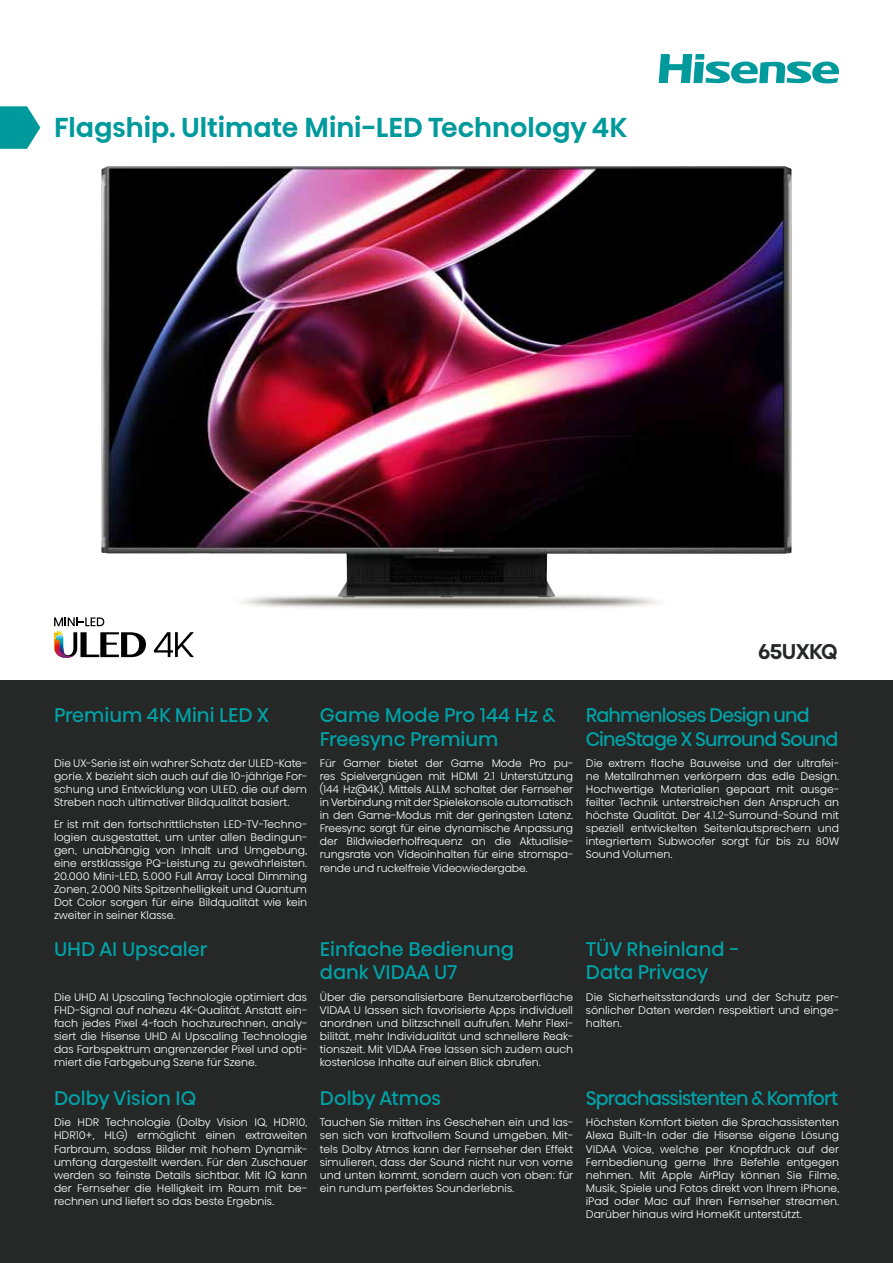
<style>
.page{position:relative;width:893px;height:1263px;background:#fff}
.page>*{position:absolute;margin:0;border:0;box-sizing:border-box;transform-origin:0 0}
.t1{font:500 27px "Hisense Alfabet";color:#009a9d}
.t2{font:500 21px "Hisense Alfabet";letter-spacing:-.02em;color:#262727}
.t3{font:19.5px/23.4px "Hisense Alfabet";color:#00a3a7}
.t4{font:19.5px/23.4px "Hisense Alfabet";letter-spacing:-.04em;color:#00a3a7}
.t5{font:300 10.8px/13px "Hisense Alfabet";color:#fff;text-align:justify}
</style>
<div class="page">
<div style="left:0;top:680px;width:893px;height:583px;background:#262727"></div>
<svg style="left:154px;top:632px;width:40px;height:25px"></svg>
<svg style="left:54px;top:617px;width:92px;height:41px"></svg>
<img style="left:101px;top:166px;width:680px;height:427px">
<img style="left:241px;top:593px;width:418px;height:15px">
<svg style="left:659px;top:54px;width:180px;height:29px"></svg>
<svg style="left:0;top:106px;width:40px;height:43px;background:#2aaaad"></svg>
<h1 class="t1" style="left:54px;top:108px;width:574px">Flagship. Ultimate Mini-LED Technology 4K</h1>
<h2 class="t2" style="left:758px;top:636px;width:81px">65UXKQ</h2>
<h3 class="t3" style="left:54px;top:701px;width:216px">Premium 4K Mini LED X</h3>
<p class="t5" style="left:54px;top:755px;width:255px">Die UX-Serie ist ein wahrer Schatz der ULED-Kate&shy;gorie. X bezieht sich auch auf die 10-jährige For&shy;schung und Entwicklung von ULED, die auf dem Streben nach ultimativer Bildqualität basiert.</p>
<p class="t5" style="left:54px;top:816px;width:255px">Er ist mit den fortschrittlichsten LED-TV-Techno&shy;logien ausgestattet, um unter allen Bedingun&shy;gen, unabhängig von Inhalt und Umgebung, eine erstklassige PQ-Leistung zu gewährleisten.<br>20.000 Mini-LED, 5.000 Full Array Local Dimming Zonen, 2.000 Nits Spitzenhelligkeit und Quantum Dot Color sorgen für eine Bildqualität wie kein zweiter in seiner Klasse.</p>
<h3 class="t3" style="left:54px;top:935px;width:155px">UHD AI Upscaler</h3>
<p class="t5" style="left:54px;top:989px;width:255px">Die UHD AI Upscaling Technologie optimiert das FHD-Signal auf nahezu 4K-Qualität. Anstatt ein&shy;fach jedes Pixel 4-fach hochzurechnen, analy&shy;siert die Hisense UHD AI Upscaling Technologie das Farbspektrum angrenzender Pixel und opti&shy;miert die Farbgebung Szene für Szene.</p>
<h3 class="t3" style="left:54px;top:1084px;width:144px">Dolby Vision IQ</h3>
<p class="t5" style="left:54px;top:1114px;width:255px">Die HDR Technologie (Dolby Vision IQ, HDR10, HDR10+, HLG) ermöglicht einen extraweiten Farbraum, sodass Bilder mit hohem Dynamik&shy;umfang dargestellt werden. Für den Zuschauer werden so feinste Details sichtbar. Mit IQ kann der Fernseher die Helligkeit im Raum mit be&shy;rechnen und liefert so das beste Ergebnis.</p>
<h3 class="t3" style="left:320px;top:701px;width:237px">Game Mode Pro 144 Hz &amp;<br>Freesync Premium</h3>
<p class="t5" style="left:320px;top:755px;width:255px">Für Gamer bietet der Game Mode Pro pu&shy;res Spielvergnügen mit HDMI 2.1 Unterstützung (144 Hz@4K). Mittels ALLM schaltet der Fernseher in Verbindung mit der Spielekonsole automatisch in den Game-Modus mit der geringsten Latenz.<br>Freesync sorgt für eine dynamische Anpassung der Bildwiederholfrequenz an die Aktualisie&shy;rungsrate von Videoinhalten für eine stromspa&shy;rende und ruckelfreie Videowiedergabe.</p>
<h3 class="t4" style="left:586px;top:701px;width:254px">Rahmenloses Design und<br>CineStage X Surround Sound</h3>
<p class="t5" style="left:586px;top:755px;width:255px">Die extrem flache Bauweise und der ultrafei&shy;ne Metallrahmen verkörpern das edle Design.<br>Hochwertige Materialien gepaart mit ausge&shy;feilter Technik unterstreichen den Anspruch an höchste Qualität. Der 4.1.2-Surround-Sound mit speziell entwickelten Seitenlautsprechern und integriertem Subwoofer sorgt für bis zu 80W Sound Volumen.</p>
<h3 class="t3" style="left:320px;top:935px;width:196px">Einfache Bedienung dank VIDAA U7</h3>
<p class="t5" style="left:320px;top:989px;width:255px">Über die personalisierbare Benutzeroberfläche VIDAA U lassen sich favorisierte Apps individuell anordnen und blitzschnell aufrufen. Mehr Flexi&shy;bilität, mehr Individualität und schnellere Reak&shy;tionszeit. Mit VIDAA Free lassen sich zudem auch kostenlose Inhalte auf einen Blick abrufen.</p>
<h3 class="t3" style="left:320px;top:1084px;width:123px">Dolby Atmos</h3>
<p class="t5" style="left:320px;top:1114px;width:255px">Tauchen Sie mitten ins Geschehen ein und las&shy;sen sich von kraftvollem Sound umgeben. Mit&shy;tels Dolby Atmos kann der Fernseher den Effekt simulieren, dass der Sound nicht nur von vorne und unten kommt, sondern auch von oben: für ein rundum perfektes Sounderlebnis.</p>
<h3 class="t3" style="left:586px;top:935px;width:155px">TÜV Rheinland -<br>Data Privacy</h3>
<p class="t5" style="left:586px;top:989px;width:255px">Die Sicherheitsstandards und der Schutz per&shy;sönlicher Daten werden respektiert und einge&shy;halten.</p>
<h3 class="t4" style="left:586px;top:1084px;width:254px">Sprachassistenten &amp; Komfort</h3>
<p class="t5" style="left:586px;top:1114px;width:255px">Höchsten Komfort bieten die Sprachassistenten Alexa Built-In oder die Hisense eigene Lösung VIDAA Voice, welche per Knopfdruck auf der Fernbedienung gerne Ihre Befehle entgegen nehmen. Mit Apple AirPlay können Sie Filme, Musik, Spiele und Fotos direkt von Ihrem iPhone, iPad oder Mac auf Ihren Fernseher streamen.<br>Darüber hinaus wird HomeKit unterstützt.</p>
</div>
